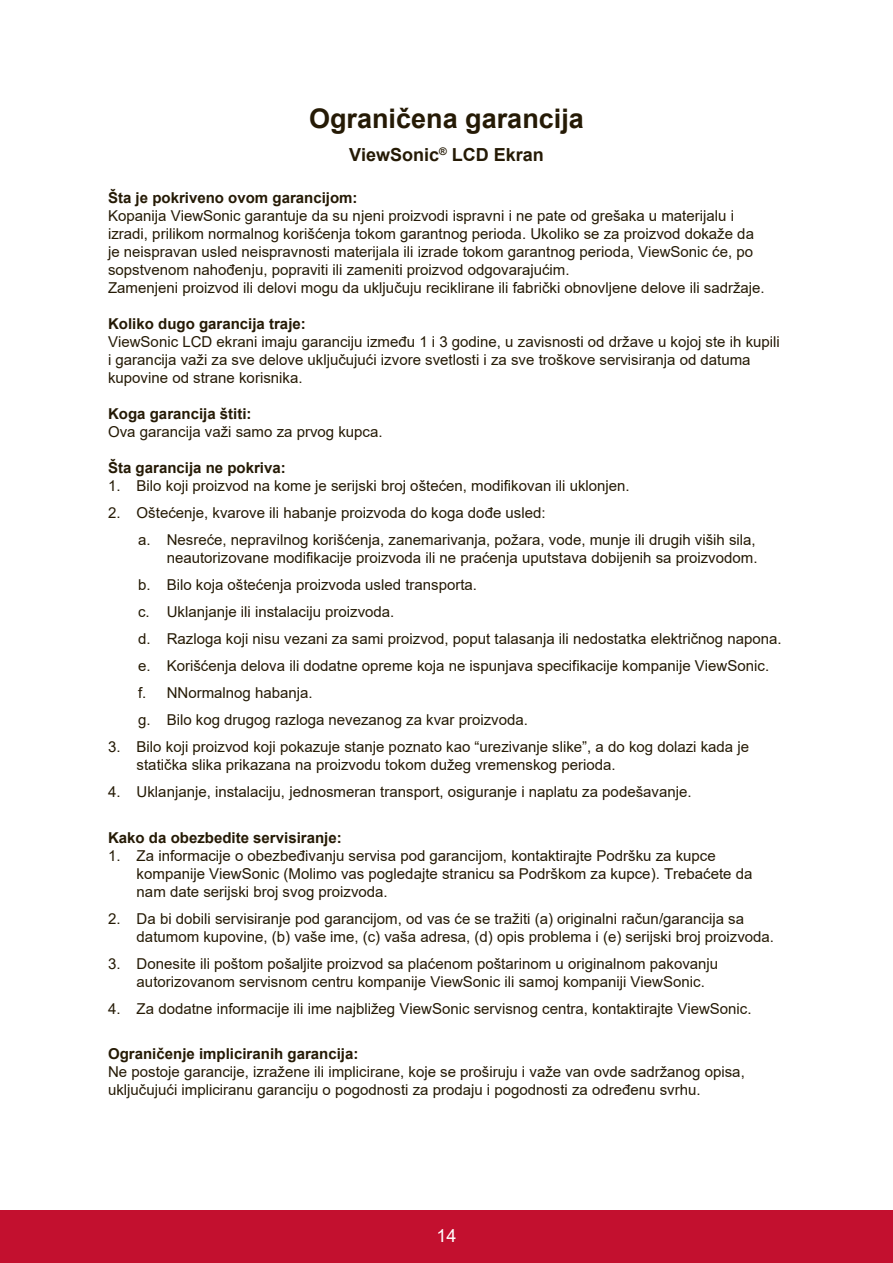
<style>
.page{position:relative;width:893px;height:1263px;background:#fff}
.page>*{position:absolute;margin:0;border:0;box-sizing:border-box;transform-origin:0 0}
.t1{font:700 27px "Arial";color:#251a05}
.t2{font:700 18px "Arial";color:#251a05}
.t3{font:18px "Arial";color:#fff}
.t4{font:15px/18px "Arial";color:#251a05}
.t5{font:700 15px "Arial";color:#251a05}
</style>
<div class="page">
<div style="left:0;top:1210px;width:892px;height:53px;background:#c3102f"></div>
<h1 class="t1" style="left:309px;top:99px;width:276px">Ograničena garancija</h1>
<p class="t2" style="left:349px;top:142px;width:196px">ViewSonic<sup>®</sup> LCD Ekran</p>
<p class="t5" style="left:108px;top:187px;width:251px">Šta je pokriveno ovom garancijom:</p>
<p class="t4" style="left:108px;top:207px;width:658px">Kopanija ViewSonic garantuje da su njeni proizvodi ispravni i ne pate od grešaka u materijalu i izradi, prilikom normalnog korišćenja tokom garantnog perioda. Ukoliko se za proizvod dokaže da je neispravan usled neispravnosti materijala ili izrade tokom garantnog perioda, ViewSonic će, po sopstvenom nahođenju, popraviti ili zameniti proizvod odgovarajućim.<br>Zamenjeni proizvod ili delovi mogu da uključuju reciklirane ili fabrički obnovljene delove ili sadržaje.</p>
<p class="t5" style="left:108px;top:313px;width:199px">Koliko dugo garancija traje:</p>
<p class="t4" style="left:108px;top:333px;width:673px">ViewSonic LCD ekrani imaju garanciju između 1 i 3 godine, u zavisnosti od države u kojoj ste ih kupili i garancija važi za sve delove uključujući izvore svetlosti i za sve troškove servisiranja od datuma kupovine od strane korisnika.</p>
<p class="t5" style="left:108px;top:403px;width:145px">Koga garancija štiti:</p>
<p class="t4" style="left:108px;top:423px;width:276px">Ova garancija važi samo za prvog kupca.</p>
<p class="t5" style="left:108px;top:457px;width:179px">Šta garancija ne pokriva:</p>
<p class="t4" style="left:108px;top:477px;width:523px">1. Bilo koji proizvod na kome je serijski broj oštećen, modifikovan ili uklonjen.</p>
<p class="t4" style="left:138px;top:499px;width:619px;line-height:27px;text-indent:-30px">2. Oštećenje, kvarove ili habanje proizvoda do koga dođe usled:<br>a. Nesreće, nepravilnog korišćenja, zanemarivanja, požara, vode, munje ili drugih viših sila,</p>
<p class="t4" style="left:138px;top:544px;width:644px;line-height:27px;text-indent:28px">neautorizovane modifikacije proizvoda ili ne praćenja uputstava dobijenih sa proizvodom.<br>b. Bilo koja oštećenja proizvoda usled transporta.<br>c. Uklanjanje ili instalaciju proizvoda.<br>d. Razloga koji nisu vezani za sami proizvod, poput talasanja ili nedostatka električnog napona. e. Korišćenja delova ili dodatne opreme koja ne ispunjava specifikacije kompanije ViewSonic.<br>f. NNormalnog habanja.<br>g. Bilo kog drugog razloga nevezanog za kvar proizvoda.</p>
<p class="t4" style="left:136px;top:738px;width:613px;text-indent:-28px">3. Bilo koji proizvod koji pokazuje stanje poznato kao “urezivanje slike”, a do kog dolazi kada je statička slika prikazana na proizvodu tokom dužeg vremenskog perioda.</p>
<p class="t4" style="left:108px;top:783px;width:584px">4. Uklanjanje, instalaciju, jednosmeran transport, osiguranje i naplatu za podešavanje.</p>
<p class="t5" style="left:108px;top:826px;width:235px">Kako da obezbedite servisiranje:</p>
<p class="t4" style="left:136px;top:846px;width:617px;text-indent:-28px">1. Za informacije o obezbeđivanju servisa pod garancijom, kontaktirajte Podršku za kupce kompanije ViewSonic (Molimo vas pogledajte stranicu sa Podrškom za kupce). Trebaćete da nam date serijski broj svog proizvoda.</p>
<p class="t4" style="left:136px;top:909px;width:638px;text-indent:-28px">2. Da bi dobili servisiranje pod garancijom, od vas će se tražiti (a) originalni račun/garancija sa datumom kupovine, (b) vaše ime, (c) vaša adresa, (d) opis problema i (e) serijski broj proizvoda.</p>
<p class="t4" style="left:136px;top:954px;width:583px;text-indent:-28px">3. Donesite ili poštom pošaljite proizvod sa plaćenom poštarinom u originalnom pakovanju autorizovanom servisnom centru kompanije ViewSonic ili samoj kompaniji ViewSonic.</p>
<p class="t4" style="left:108px;top:999px;width:644px">4. Za dodatne informacije ili ime najbližeg ViewSonic servisnog centra, kontaktirajte ViewSonic.</p>
<p class="t5" style="left:108px;top:1042px;width:252px">Ograničenje impliciranih garancija:</p>
<p class="t4" style="left:108px;top:1062px;width:638px">Ne postoje garancije, izražene ili implicirane, koje se proširuju i važe van ovde sadržanog opisa, uključujući impliciranu garanciju o pogodnosti za prodaju i pogodnosti za određenu svrhu.</p>
<p class="t3" style="left:436px;top:1223px;width:22px">14</p>
</div>
